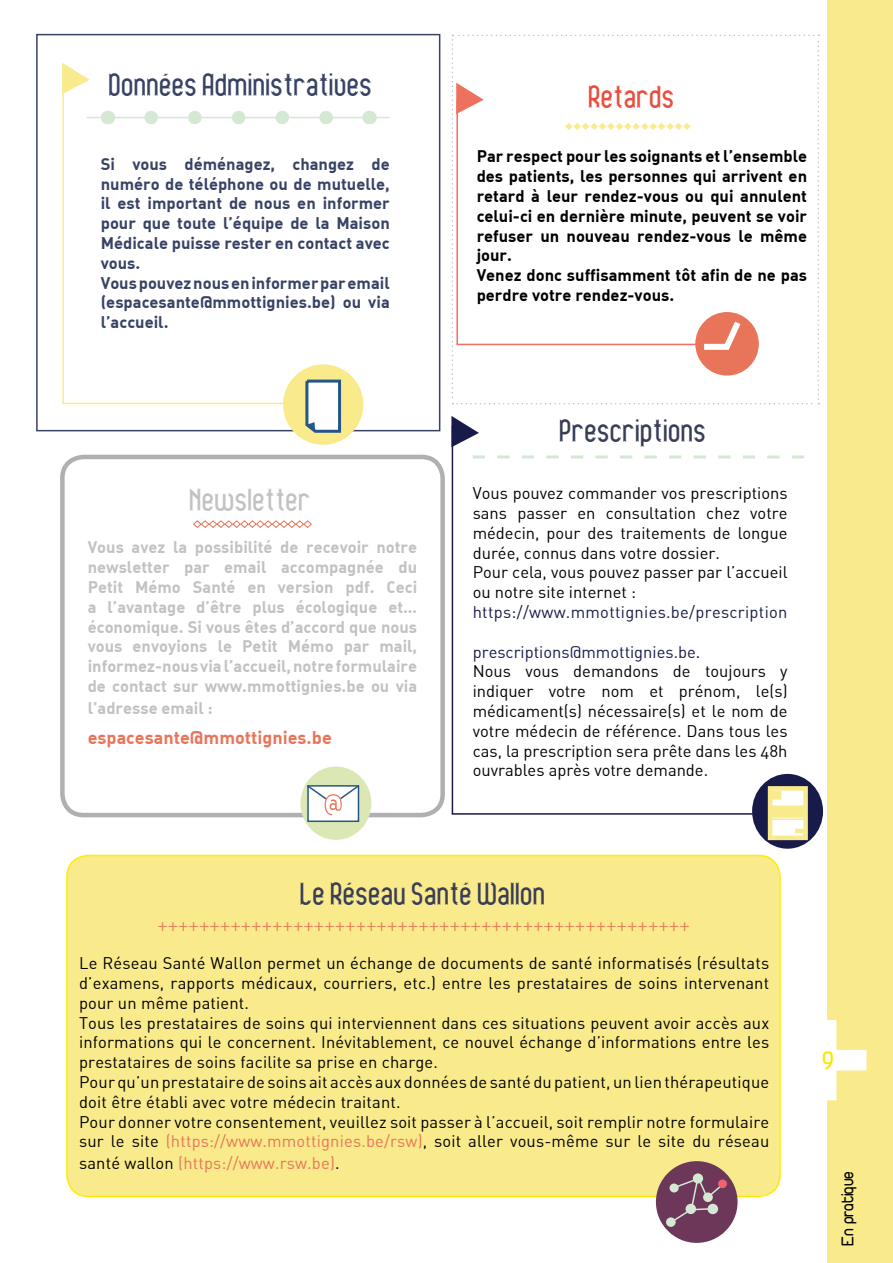
<style>
.page{position:relative;width:893px;height:1263px;background:#fff}
.page>*{position:absolute;margin:0;border:0;box-sizing:border-box;transform-origin:0 0}
.t1{font:40.5px "Ribbons and banners";color:#393d58}
.t2{font:40.5px "Ribbons and banners";color:#384265}
.t3{font:40.5px "Ribbons and banners";color:#c2c2c2}
.t4{font:40.5px "Ribbons and banners";color:#e84d3d}
.t5{font:22.5px "Kelson Sans";color:#f7e700}
.t6{font:18px "Minion Pro";color:#e87559}
.t7{font:700 18px "DIN Alternate";color:#e87559}
.t8{font:700 18px "Minion Pro";color:#f9ea8b}
.t9{font:18px "Duepuntozero";color:#000}
.t10{font:16.5px/19.8px "DIN Alternate";letter-spacing:.01em;color:#000}
.t11{font:700 16.5px/19.8px "DIN Alternate";color:#c2c2c2;text-align:justify}
.t12{font:700 16.5px/19.8px "DIN Alternate";color:#000}
.t13{font:700 16.5px/19.8px "DIN Alternate";color:#384265}
.t14{font:16.5px "DIN Alternate";letter-spacing:.02em;color:#181a4a}
.t15{font:16.5px "DIN Alternate";letter-spacing:.01em;color:#e87559}
.s1{color:#181a4a}
.s2{color:#e87559}
.s3{color:#000}
</style>
<div class="page">
<div style="left:827px;top:0;width:66px;height:1263px;background:#f9ea8b"></div>
<svg style="left:827px;top:1020px;width:39px;height:80px"></svg>
<div style="left:36px;top:34px;width:404px;height:397px;border:2px solid #384265"></div>
<div style="left:67px;top:855px;width:713px;height:341px;background:#f9ea8b;border-radius:21px"></div>
<div style="left:66px;top:855px;width:715px;height:342px;border:2px solid #ffed00;border-radius:21px"></div>
<div style="left:60px;top:455px;width:385px;height:362px;border:4px solid #b0b0b0;border-radius:21px"></div>
<svg style="left:151px;top:111px;width:196px;height:13px"></svg>
<svg style="left:108px;top:111px;width:1px;height:13px"></svg>
<svg style="left:369px;top:111px;width:1px;height:13px"></svg>
<hr style="left:87px;top:117px;width:303px;height:1px;background:#d5e8d3">
<hr style="left:62px;top:81px;width:2px;height:322px;background:#f9ea8b">
<div style="left:283px;top:364px;width:80px;height:81px;background:#f9ea8b;border-radius:50%"></div>
<svg style="left:305px;top:379px;width:36px;height:54px;background:#c6d2da"></svg>
<svg style="left:62px;top:63px;width:28px;height:31px"></svg>
<hr style="left:62px;top:403px;width:222px;height:1px;background:#f9ea8b">
<div style="left:300px;top:766px;width:71px;height:74px;background:#dbe7b5;border-radius:50%"></div>
<div style="left:307px;top:785px;width:52px;height:37px;background:#fff;border:2px solid #265687"></div>
<svg style="left:305px;top:784px;width:55px;height:31px"></svg>
<svg style="left:452px;top:35px;width:367px;height:369px"></svg>
<hr style="left:452px;top:425px;width:1px;height:389px;background:#181a4a">
<hr style="left:452px;top:813px;width:300px;height:2px;background:#181a4a">
<svg style="left:451px;top:416px;width:28px;height:31px"></svg>
<div style="left:752px;top:774px;width:71px;height:75px;background:#181a4a;border-radius:50%"></div>
<div style="left:768px;top:786px;width:40px;height:54px;background:#fff;border:4px solid #f9ea8b"></div>
<svg style="left:772px;top:791px;width:9px;height:2px"></svg>
<div style="left:772px;top:793px;width:9px;height:5px;background:#f9ea8b"></div>
<div style="left:772px;top:795px;width:9px;height:5px;background:#f9ea8b"></div>
<div style="left:772px;top:805px;width:33px;height:5px;background:#f9ea8b"></div>
<hr style="left:772px;top:809px;width:33px;height:4px;background:#f9ea8b">
<div style="left:772px;top:813px;width:33px;height:5px;background:#f9ea8b"></div>
<hr style="left:772px;top:818px;width:33px;height:2px;background:#f9ea8b">
<svg style="left:795px;top:829px;width:9px;height:4px"></svg>
<svg style="left:193px;top:520px;width:119px;height:8px"></svg>
<svg style="left:473px;top:455px;width:331px;height:3px"></svg>
<div style="left:656px;top:1161px;width:82px;height:82px;background:#6c3759;border-radius:50%"></div>
<svg style="left:693px;top:1173px;width:10px;height:10px"></svg>
<div style="left:666px;top:1217px;width:10px;height:10px;background:#d5e8d3;border-radius:50%"></div>
<svg style="left:669px;top:1177px;width:54px;height:47px"></svg>
<div style="left:718px;top:1179px;width:9px;height:9px;background:#ec6470;border-radius:50%"></div>
<h1 class="t2" style="left:109px;top:58px;width:265px">Données Administratives</h1>
<p class="t13" style="left:101px;top:153px;width:291px">Si vous déménagez, changez de numéro de téléphone ou de mutuelle, il est important de nous en informer pour que toute l’équipe de la Maison<br>Médicale puisse rester en contact avec vous.<br>Vous pouvez nous en informer par email (espacesante@mmottignies.be) ou via l’accueil.</p>
<h1 class="t3" style="left:190px;top:473px;width:123px">Newsletter</h1>
<p class="t11" style="left:88px;top:537px;width:331px">Vous avez la possibilité de recevoir notre newsletter par email accompagnée du Petit Mémo Santé en version pdf. Ceci a l’avantage d’être plus écologique et… économique. Si vous êtes d’accord que nous vous envoyions le Petit Mémo par mail, informez-nous via l’accueil, notre formulaire de contact sur www.mmottignies.be ou via</p>
<p class="t11" style="left:88px;top:697px;width:127px">l’adresse email :</p>
<p class="t7" style="left:88px;top:725px;width:246px">espacesante@mmottignies.be</p>
<h1 class="t4" style="left:589px;top:70px;width:88px">Retards</h1>
<p class="t8" style="left:565px;top:112px;width:128px">◆◆◆◆◆◆◆◆◆◆◆◆◆◆◆</p>
<p class="t12" style="left:477px;top:146px;width:332px">Par respect pour les soignants et l’ensemble des patients, les personnes qui arrivent en retard à leur rendez-vous ou qui annulent celui-ci en dernière minute, peuvent se voir refuser un nouveau rendez-vous le même jour.<br>Venez donc suffisamment tôt afin de ne pas perdre votre rendez-vous.</p>
<h1 class="t1" style="left:560px;top:404px;width:149px">Prescriptions</h1>
<p class="t10" style="left:473px;top:483px;width:316px">Vous pouvez commander vos prescriptions sans passer en consultation chez votre médecin, pour des traitements de longue durée, connus dans votre dossier.<br>Pour cela, vous pouvez passer par l’accueil ou notre site internet :</p>
<p class="t14" style="left:473px;top:602px;width:316px">https://www.mmottignies.be/prescription</p>
<p class="t10" style="left:473px;top:641px;width:316px"><span class="s1">prescriptions@mmottignies.be</span>.<br>Nous vous demandons de toujours y indiquer votre nom et prénom, le(s) médicament(s) nécessaire(s) et le nom de votre médecin de référence. Dans tous les cas, la prescription sera prête dans les 48h ouvrables après votre demande.</p>
<h1 class="t1" style="left:301px;top:868px;width:247px">Le Réseau Santé Wallon</h1>
<p class="t6" style="left:157px;top:913px;width:534px">+++++++++++++++++++++++++++++++++++++++++++++++++++</p>
<p class="t10" style="left:79px;top:953px;width:692px">Le Réseau Santé Wallon permet un échange de documents de santé informatisés (résultats d’examens, rapports médicaux, courriers, etc.) entre les prestataires de soins intervenant pour un même patient.<br>Tous les prestataires de soins qui interviennent dans ces situations peuvent avoir accès aux informations qui le concernent. Inévitablement, ce nouvel échange d’informations entre les prestataires de soins facilite sa prise en charge.<br>Pour qu’un prestataire de soins ait accès aux données de santé du patient, un lien thérapeutique doit être établi avec votre médecin traitant.<br>Pour donner votre consentement, veuillez soit passer à l’accueil, soit remplir notre formulaire sur le site <span class="s2">(https://www.mmottignies.be/rsw)</span>, soit aller vous-même sur le site du réseau</p>
<p class="t15" style="left:79px;top:1153px;width:262px"><span class="s3">santé wallon</span> (https://www.rsw.be)<span class="s3">.</span></p>
<h2 class="t5" style="left:822px;top:1047px;width:14px">9</h2>
<p class="t9" style="left:837px;top:1246px;width:76px;rotate:-90deg">En pratique</p>
</div>
